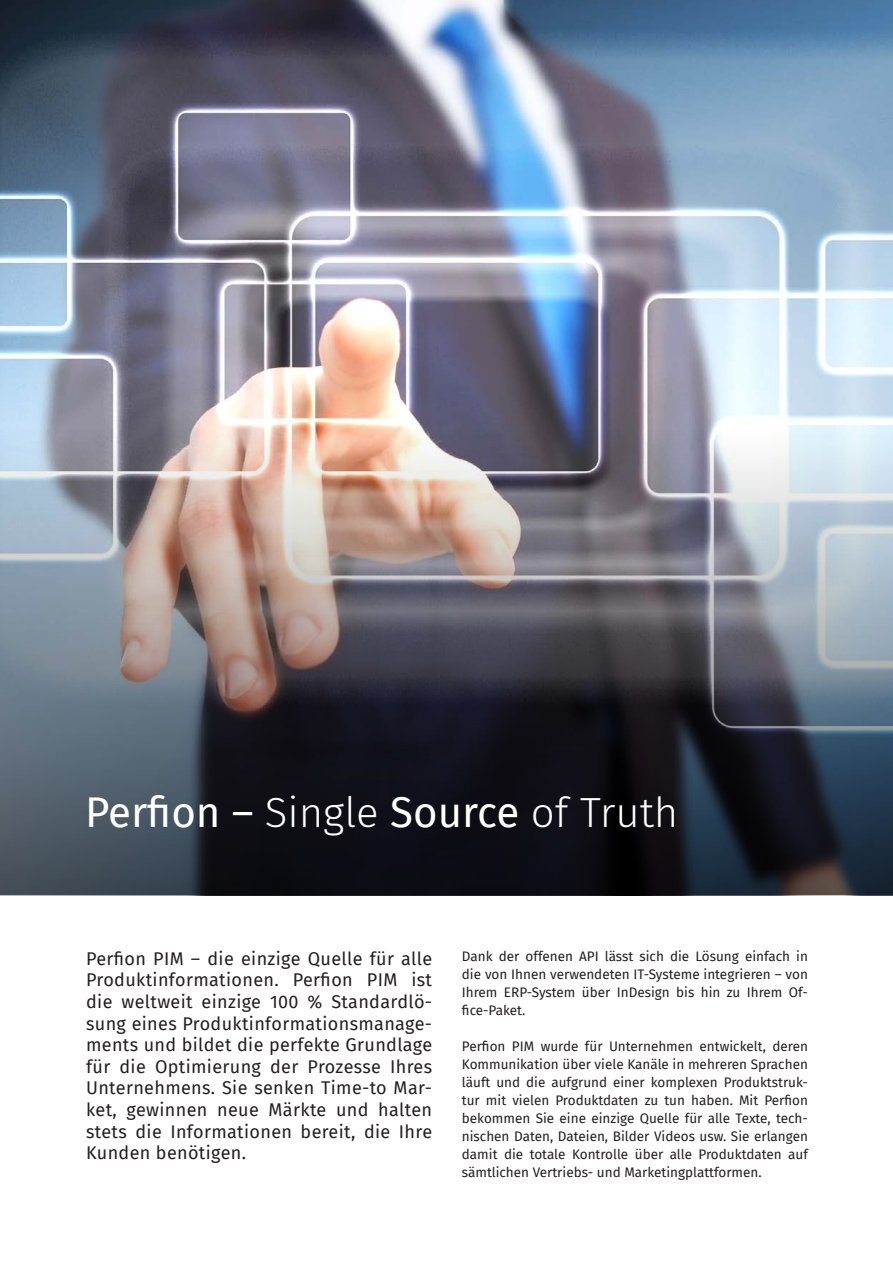
<style>
.page{position:relative;width:893px;height:1263px;background:#fff}
.page>*{position:absolute;margin:0;border:0;box-sizing:border-box;transform-origin:0 0}
.overskrift{font:42px "Fira Sans";color:#fff}
.brødtekst{font:18px/21.6px "Fira Sans";letter-spacing:.02em;color:#231f20;text-align:justify}
.brødtekst-2{font:13.5px/18px "Fira Sans";color:#231f20;text-align:justify}
.s1{font-weight:300}
</style>
<div class="page">
<img style="left:0;top:0;width:893px;height:428px">
<img style="left:0;top:428px;width:893px;height:467px">
<p class="overskrift" style="left:85px;top:780px;width:595px">Perfion – <span class="s1">Single</span> Source <span class="s1">of Truth</span></p>
<p class="brødtekst" style="left:86px;top:947px;width:348px">Perfion PIM – die einzige Quelle für alle Produktinformationen. Perfion PIM ist die weltweit einzige 100 % Standardlö&shy;sung eines Produktinformationsmanage&shy;ments und bildet die perfekte Grundlage für die Optimierung der Prozesse Ihres Unternehmens. Sie senken Time-to Mar&shy;ket, gewinnen neue Märkte und halten stets die Informationen bereit, die Ihre Kunden benötigen.</p>
<p class="brødtekst-2" style="left:462px;top:946px;width:348px">Dank der offenen API lässt sich die Lösung einfach in die von Ihnen verwendeten IT-Systeme integrieren – von Ihrem ERP-System über InDesign bis hin zu Ihrem Of&shy;fice-Paket.</p>
<p class="brødtekst-2" style="left:462px;top:1036px;width:348px">Perfion PIM wurde für Unternehmen entwickelt, deren Kommunikation über viele Kanäle in mehreren Sprachen läuft und die aufgrund einer komplexen Produktstruk&shy;tur mit vielen Produktdaten zu tun haben. Mit Perfion bekommen Sie eine einzige Quelle für alle Texte, tech&shy;nischen Daten, Dateien, Bilder Videos usw. Sie erlangen damit die totale Kontrolle über alle Produktdaten auf sämtlichen Vertriebs- und Marketingplattformen.</p>
</div>
